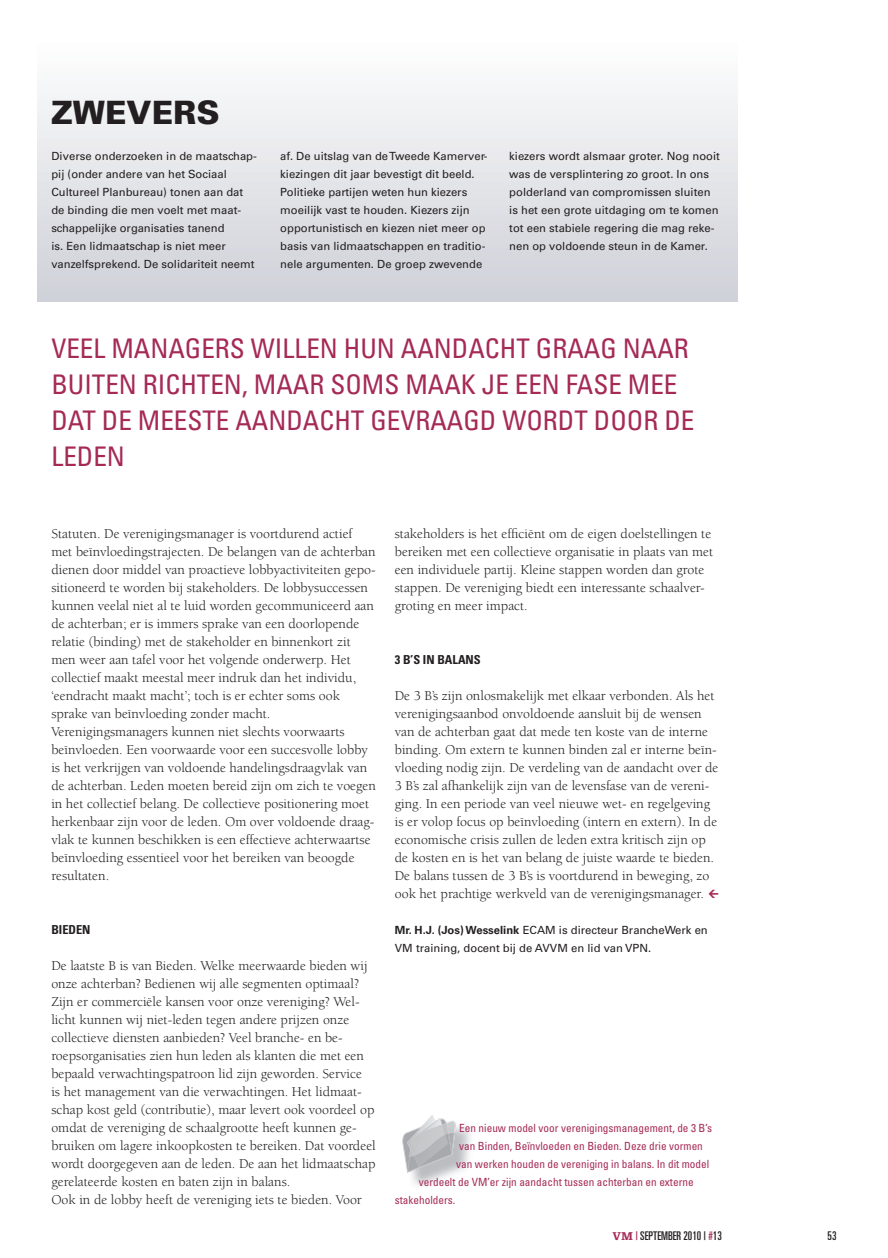
<style>
.page{position:relative;width:888px;height:1258px;background:#fff}
.page>*{position:absolute;margin:0;border:0;box-sizing:border-box;transform-origin:0 0}
.t1{font:900 32.25px "Univers";color:#231f20}
.t2{font:condensed 27px/36px "Univers";color:#a52a56}
.t3{font:13.8px/18px "Berkeley";color:#231f20}
.t4{font:700 condensed 12.3px "Univers";color:#231f20}
.t5{font:ultra-condensed 12px "Univers";color:#231f20}
.t6{font:500 11.25px/18px "Univers CE";color:#231f20}
.t7{font:condensed 11.25px "Univers";color:#a52a56}
.s1{font-family:"Univers";font-weight:700}
.s2{font-family:"Egyptienne F";font-weight:900;font-stretch:normal;color:#a52a56}
.s3{color:#a52a56}
</style>
<div class="page">
<div style="left:38px;top:0;width:699px;height:302px;background:linear-gradient(to bottom,#fff,#cfd1d8)"></div>
<svg style="left:402px;top:1115px;width:54px;height:58px"></svg>
<h1 class="t1" style="left:51px;top:92px;width:170px">ZWEVERS</h1>
<p class="t6" style="left:51px;top:147px;width:207px">Diverse onderzoeken in de maatschap&shy;pij (onder andere van het Sociaal Cultureel Planbureau) tonen aan dat de binding die men voelt met maat&shy;schappelijke organisaties tanend<br>is. Een lidmaatschap is niet meer vanzelfsprekend. De solidariteit neemt</p>
<p class="t6" style="left:280px;top:147px;width:209px">af. De uitslag van de Tweede Kamerver&shy;kiezingen dit jaar bevestigt dit beeld.<br>Politieke partijen weten hun kiezers moeilijk vast te houden. Kiezers zijn opportunistisch en kiezen niet meer op basis van lidmaatschappen en traditio&shy;nele argumenten. De groep zwevende</p>
<p class="t6" style="left:509px;top:147px;width:212px">kiezers wordt alsmaar groter. Nog nooit was de versplintering zo groot. In ons polderland van compromissen sluiten is het een grote uitdaging om te komen tot een stabiele regering die mag reke&shy;nen op voldoende steun in de Kamer.</p>
<h2 class="t2" style="left:51px;top:330px;width:644px">VEEL MANAGERS WILLEN HUN AANDACHT GRAAG NAAR BUITEN RICHTEN, MAAR SOMS MAAK JE EEN FASE MEE DAT DE MEESTE AANDACHT GEVRAAGD WORDT DOOR DE LEDEN</h2>
<p class="t3" style="left:51px;top:524px;width:326px">Statuten. De verenigingsmanager is voortdurend actief met beïnvloedingstrajecten. De belangen van de achterban dienen door middel van proactieve lobbyactiviteiten gepo&shy;sitioneerd te worden bij stakeholders. De lobbysuccessen kunnen veelal niet al te luid worden gecommuniceerd aan de achterban; er is immers sprake van een doorlopende relatie (binding) met de stakeholder en binnenkort zit men weer aan tafel voor het volgende onderwerp. Het collectief maakt meestal meer indruk dan het individu, ‘eendracht maakt macht’; toch is er echter soms ook sprake van beïnvloeding zonder macht.<br>Verenigingsmanagers kunnen niet slechts voorwaarts beïnvloeden. Een voorwaarde voor een succesvolle lobby is het verkrijgen van voldoende handelingsdraagvlak van de achterban. Leden moeten bereid zijn om zich te voegen in het collectief belang. De collectieve positionering moet herkenbaar zijn voor de leden. Om over voldoende draag&shy;vlak te kunnen beschikken is een effectieve achterwaartse beïnvloeding essentieel voor het bereiken van beoogde resultaten.</p>
<p class="t4" style="left:51px;top:922px;width:41px">BIEDEN</p>
<p class="t3" style="left:51px;top:956px;width:326px">De laatste B is van Bieden. Welke meerwaarde bieden wij onze achterban? Bedienen wij alle segmenten optimaal?<br>Zijn er commerciële kansen voor onze vereniging? Wel&shy;licht kunnen wij niet-leden tegen andere prijzen onze collectieve diensten aanbieden? Veel branche- en be&shy;roepsorganisaties zien hun leden als klanten die met een bepaald verwachtingspatroon lid zijn geworden. Service<br>is het management van die verwachtingen. Het lidmaat&shy;schap kost geld (contributie), maar levert ook voordeel op omdat de vereniging de schaalgrootte heeft kunnen ge&shy;bruiken om lagere inkoopkosten te bereiken. Dat voordeel wordt doorgegeven aan de leden. De aan het lidmaatschap gerelateerde kosten en baten zijn in balans.<br>Ook in de lobby heeft de vereniging iets te bieden. Voor</p>
<p class="t3" style="left:395px;top:524px;width:320px">stakeholders is het efficiënt om de eigen doelstellingen te bereiken met een collectieve organisatie in plaats van met een individuele partij. Kleine stappen worden dan grote stappen. De vereniging biedt een interessante schaalver&shy;groting en meer impact.</p>
<p class="t4" style="left:395px;top:652px;width:87px">3 B’S IN BALANS</p>
<p class="t3" style="left:395px;top:686px;width:325px">De 3 B’s zijn onlosmakelijk met elkaar verbonden. Als het verenigingsaanbod onvoldoende aansluit bij de wensen van de achterban gaat dat mede ten koste van de interne binding. Om extern te kunnen binden zal er interne beïn&shy;vloeding nodig zijn. De verdeling van de aandacht over de 3 B’s zal afhankelijk zijn van de levensfase van de vereni&shy;ging. In een periode van veel nieuwe wet- en regelgeving is er volop focus op beïnvloeding (intern en extern). In de economische crisis zullen de leden extra kritisch zijn op de kosten en is het van belang de juiste waarde te bieden.<br>De balans tussen de 3 B’s is voortdurend in beweging, zo ook het prachtige werkveld van de verenigingsmanager.</p>
<p class="t6" style="left:395px;top:921px;width:314px"><span class="s1">Mr. H.J. (Jos) Wesselink</span> ECAM is directeur BrancheWerk en<br>VM training, docent bij de AVVM en lid van VPN.</p>
<p class="t7" style="left:459px;top:1120px;width:254px">Een nieuw model voor verenigingsmanagement, de 3 B’s</p>
<p class="t7" style="left:459px;top:1138px;width:245px">van Binden, Beïnvloeden en Bieden. Deze drie vormen</p>
<p class="t7" style="left:456px;top:1156px;width:255px">van werken houden de vereniging in balans. In dit model</p>
<p class="t7" style="left:419px;top:1174px;width:276px">verdeelt de VM’er zijn aandacht tussen achterban en externe</p>
<p class="t7" style="left:395px;top:1192px;width:62px">stakeholders.</p>
<p class="t5" style="left:612px;top:1229px;width:111px"><span class="s2">vm</span> <span class="s3">|</span> SEPTEMBER 2010 | <span class="s3">#</span>13</p>
<p class="t5" style="left:827px;top:1229px;width:10px">53</p>
</div>
